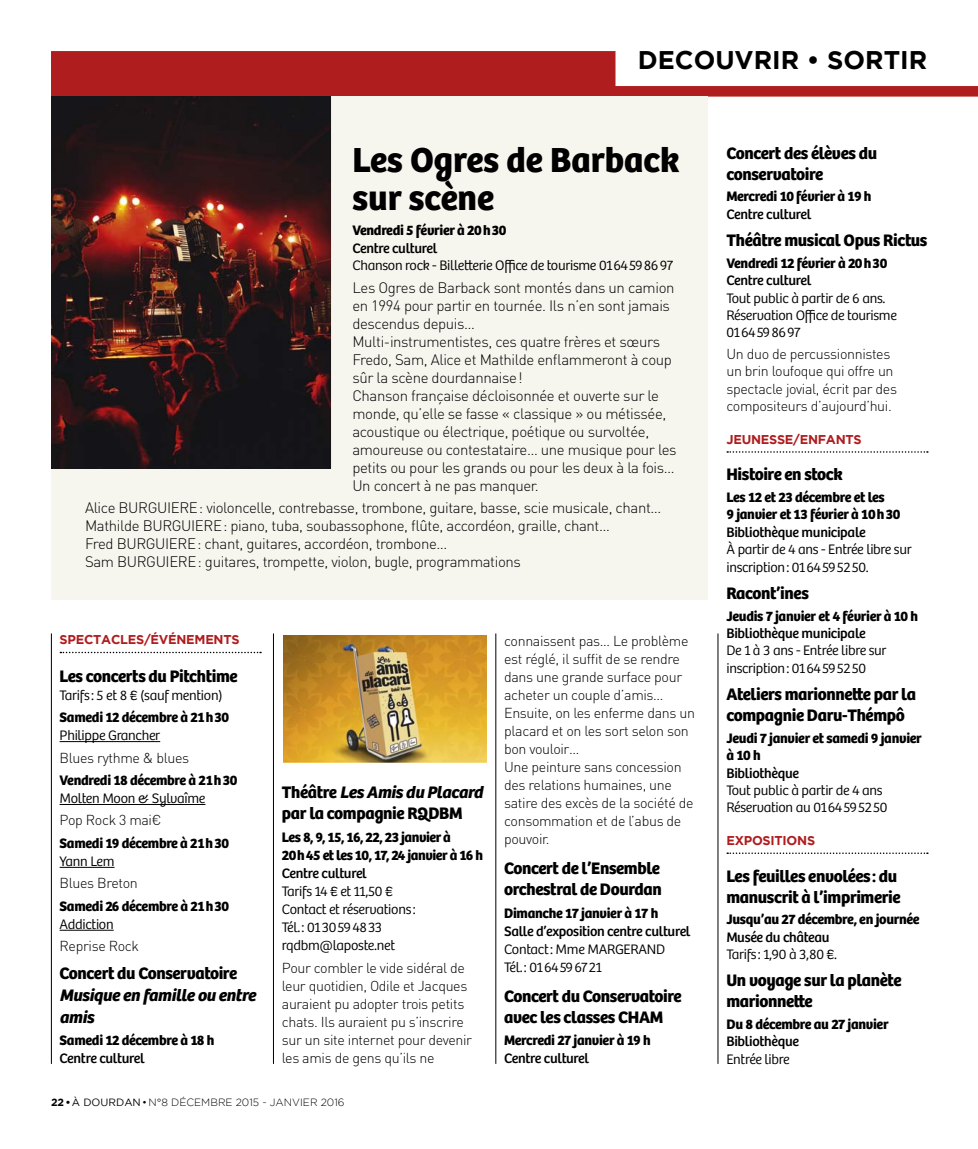
<style>
.page{position:relative;width:978px;height:1149px;background:#fff}
.page>*{position:absolute;margin:0;border:0;box-sizing:border-box;transform-origin:0 0}
.t1{font:700 36px/37.5px "Bree";color:#000}
.t2{font:700 25.5px "Gotham";color:#000}
.t3{font:700 17.25px/21px "Bree";letter-spacing:-.02em;color:#000}
.t4{font:italic 700 17.25px/21.8px "Bree";letter-spacing:-.02em;color:#000}
.t5{font:300 15px/18px "DIN";letter-spacing:-.025em;color:#000}
.t6{font:300 14.25px/18px "DIN";letter-spacing:-.025em;color:#000}
.t7{font:300 14.25px/17.4px "Bree";letter-spacing:-.02em;color:#000}
.t8{font:700 14.25px/17.4px "Bree";letter-spacing:-.02em;color:#000}
.t9{font:14.25px "Bree";letter-spacing:-.02em;color:#000}
.t10{font:700 12.75px "Gotham";letter-spacing:-.02em;color:#af1d1f}
.t11{font:300 10.5px "Gotham";color:#000}
.s1{font-style:italic}
.s2{font-weight:700}
.s3{font-weight:400}
</style>
<div class="page">
<svg style="left:51px;top:51px;width:927px;height:46px"></svg>
<hr style="left:51px;top:633px;width:1px;height:430px;background:#000">
<hr style="left:273px;top:633px;width:1px;height:430px;background:#000">
<hr style="left:495px;top:633px;width:1px;height:430px;background:#000">
<hr style="left:718px;top:633px;width:1px;height:430px;background:#000">
<svg style="left:60px;top:651px;width:201px;height:2px"></svg>
<hr style="left:60px;top:741px;width:100px;height:1px;background:#000">
<hr style="left:60px;top:803px;width:145px;height:1px;background:#000">
<hr style="left:60px;top:866px;width:55px;height:1px;background:#000">
<hr style="left:60px;top:929px;width:54px;height:1px;background:#000">
<svg style="left:727px;top:451px;width:201px;height:1px"></svg>
<svg style="left:727px;top:852px;width:201px;height:1px"></svg>
<div style="left:51px;top:97px;width:657px;height:503px;background:#f6f5ee"></div>
<img style="left:51px;top:97px;width:280px;height:371px">
<img style="left:284px;top:635px;width:202px;height:127px">
<h2 class="t2" style="left:638px;top:50px;width:291px">DECOUVRIR • SORTIR</h2>
<h1 class="t1" style="left:352px;top:145px;width:328px">Les Ogres de Barback sur scène</h1>
<p class="t8" style="left:352px;top:223px;width:156px">Vendredi 5 février à 20 h 30</p>
<p class="t9" style="left:352px;top:243px;width:87px">Centre culturel</p>
<p class="t7" style="left:352px;top:258px;width:322px">Chanson rock - Bille-erie Office de tourisme 01 64 59 86 97</p>
<p class="t5" style="left:352px;top:280px;width:326px">Les Ogres de Barback sont montés dans un camion en 1994 pour partir en tournée. Ils n’en sont jamais descendus depuis…<br>Multi-instrumentistes, ces quatre frères et sœurs Fredo, Sam, Alice et Mathilde enflammeront à coup sûr la scène dourdannaise !<br>Chanson française décloisonnée et ouverte sur le monde, qu’elle se fasse « classique » ou métissée, acoustique ou électrique, poétique ou survoltée, amoureuse ou contestataire… une musique pour les petits ou pour les grands ou pour les deux à la fois… Un concert à ne pas manquer.</p>
<p class="t5" style="left:85px;top:500px;width:578px">Alice BURGUIERE : violoncelle, contrebasse, trombone, guitare, basse, scie musicale, chant… Mathilde BURGUIERE : piano, tuba, soubassophone, flûte, accordéon, graille, chant…<br>Fred BURGUIERE : chant, guitares, accordéon, trombone…<br>Sam BURGUIERE : guitares, trompette, violon, bugle, programmations</p>
<p class="t10" style="left:60px;top:634px;width:181px">SPECTACLES/ÉVÉNEMENTS</p>
<p class="t3" style="left:60px;top:666px;width:180px">Les concerts du Pitchtime</p>
<p class="t7" style="left:60px;top:687px;width:165px">Tarifs : 5 et 8 € (sauf mention)</p>
<p class="t8" style="left:60px;top:709px;width:171px">Samedi 12 décembre à 21 h 30</p>
<p class="t7" style="left:60px;top:727px;width:102px">Philippe Grancher</p>
<p class="t6" style="left:60px;top:749px;width:131px">Blues rythme &amp; blues</p>
<p class="t8" style="left:60px;top:772px;width:179px">Vendredi 18 décembre à 21 h 30</p>
<p class="t7" style="left:60px;top:790px;width:147px">Molten Moon &amp; Sylvaîme</p>
<p class="t6" style="left:60px;top:812px;width:103px">Pop Rock 3 mai€</p>
<p class="t8" style="left:60px;top:835px;width:171px">Samedi 19 décembre à 21 h 30</p>
<p class="t7" style="left:60px;top:853px;width:56px">Yann Lem</p>
<p class="t6" style="left:60px;top:875px;width:80px">Blues Breton</p>
<p class="t8" style="left:60px;top:898px;width:171px">Samedi 26 décembre à 21 h 30</p>
<p class="t7" style="left:60px;top:916px;width:56px">Addiction</p>
<p class="t6" style="left:60px;top:938px;width:81px">Reprise Rock</p>
<p class="t3" style="left:60px;top:964px;width:179px">Concert du Conservatoire</p>
<p class="t4" style="left:60px;top:985px;width:198px">Musique en famille ou entre amis</p>
<p class="t8" style="left:60px;top:1032px;width:156px">Samedi 12 décembre à 18 h</p>
<p class="t9" style="left:60px;top:1052px;width:87px">Centre culturel</p>
<p class="t3" style="left:282px;top:782px;width:203px;line-height:21.8px">Théâtre <span class="s1">Les Amis du Placard </span>par la compagnie RQDBM</p>
<p class="t8" style="left:282px;top:828px;width:203px;line-height:18.1px">Les 8, 9, 15, 16, 22, 23 janvier à<br>20 h 45 et les 10, 17, 24 janvier à 16 h</p>
<p class="t9" style="left:282px;top:867px;width:87px">Centre culturel</p>
<p class="t7" style="left:282px;top:883px;width:135px;line-height:18.1px">Tarifs 14 € et 11,50 €<br>Contact et réservations :<br>Tél. : 01 30 59 48 33 rqdbm@laposte.net</p>
<p class="t6" style="left:282px;top:959px;width:192px">Pour combler le vide sidéral de leur quotidien, Odile et Jacques auraient pu adopter trois petits chats. Ils auraient pu s’inscrire sur un site internet pour devenir les amis de gens qu’ils ne</p>
<p class="t11" style="left:51px;top:1098px;width:295px"><span class="s2">22 •</span><span class="s3">À DOURDAN</span> • N°8 DÉCEMBRE 2015 - JANVIER 2016</p>
<p class="t6" style="left:504px;top:634px;width:192px">connaissent pas… Le problème est réglé, il suffit de se rendre dans une grande surface pour acheter un couple d’amis…<br>Ensuite, on les enferme dans un placard et on les sort selon son bon vouloir…<br>Une peinture sans concession des relations humaines, une satire des excès de la société de consommation et de l’abus de pouvoir.</p>
<p class="t3" style="left:504px;top:858px;width:159px;line-height:21.6px">Concert de l’Ensemble orchestral de Dourdan</p>
<p class="t8" style="left:504px;top:905px;width:156px">Dimanche 17 janvier à 17 h</p>
<p class="t9" style="left:504px;top:925px;width:188px">Salle d’exposition centre culturel</p>
<p class="t7" style="left:504px;top:940px;width:162px;line-height:18px">Contact : Mme MARGERAND<br>Tél. : 01 64 59 67 21</p>
<p class="t3" style="left:504px;top:986px;width:179px;line-height:21.6px">Concert du Conservatoire avec les classes CHAM</p>
<p class="t8" style="left:504px;top:1032px;width:148px">Mercredi 27 janvier à 19 h</p>
<p class="t9" style="left:504px;top:1052px;width:87px">Centre culturel</p>
<p class="t3" style="left:726px;top:144px;width:152px">Concert des élèves du conservatoire</p>
<p class="t8" style="left:726px;top:189px;width:147px">Mercredi 10 février à 19 h</p>
<p class="t9" style="left:726px;top:208px;width:87px">Centre culturel</p>
<p class="t3" style="left:726px;top:231px;width:203px">Théâtre musical Opus Rictus</p>
<p class="t8" style="left:726px;top:255px;width:162px">Vendredi 12 février à 20 h 30</p>
<p class="t9" style="left:726px;top:275px;width:87px">Centre culturel</p>
<p class="t7" style="left:726px;top:290px;width:172px">Tout public à partir de 6 ans.<br>Réservation Office de tourisme<br>01 64 59 86 97</p>
<p class="t6" style="left:726px;top:347px;width:172px;line-height:17.4px">Un duo de percussionnistes un brin loufoque qui offre un spectacle jovial, écrit par des compositeurs d’aujourd’hui.</p>
<p class="t10" style="left:726px;top:434px;width:137px">JEUNESSE/ENFANTS</p>
<p class="t3" style="left:726px;top:465px;width:118px">Histoire en stock</p>
<p class="t8" style="left:726px;top:489px;width:175px">Les 12 et 23 décembre et les<br>9 janvier et 13 février à 10 h 30</p>
<p class="t9" style="left:726px;top:526px;width:141px">Bibliothèque municipale</p>
<p class="t7" style="left:726px;top:542px;width:187px">À partir de 4 ans - Entrée libre sur inscription : 01 64 59 52 50.</p>
<p class="t3" style="left:726px;top:584px;width:84px">Racont’ines</p>
<p class="t8" style="left:726px;top:608px;width:193px">Jeudis 7 janvier et 4 février à 10 h</p>
<p class="t9" style="left:726px;top:627px;width:141px">Bibliothèque municipale</p>
<p class="t7" style="left:726px;top:643px;width:162px">De 1 à 3 ans - Entrée libre sur inscription : 01 64 59 52 50</p>
<p class="t3" style="left:726px;top:685px;width:191px">Ateliers marionne-e par la compagnie Daru-Thémpô</p>
<p class="t8" style="left:726px;top:730px;width:197px">Jeudi 7 janvier et samedi 9 janvier à 10 h</p>
<p class="t9" style="left:726px;top:767px;width:74px">Bibliothèque</p>
<p class="t7" style="left:726px;top:782px;width:163px">Tout public à partir de 4 ans<br>Réservation au 01 64 59 52 50</p>
<p class="t10" style="left:726px;top:835px;width:90px">EXPOSITIONS</p>
<p class="t3" style="left:726px;top:866px;width:176px">Les feuilles envolées : du manuscrit à l’imprimerie</p>
<p class="t8" style="left:726px;top:911px;width:195px">Jusqu’au 27 décembre, en journée</p>
<p class="t9" style="left:726px;top:931px;width:105px">Musée du château</p>
<p class="t7" style="left:726px;top:946px;width:112px">Tarifs : 1,90 à 3,80 €.</p>
<p class="t3" style="left:726px;top:971px;width:177px">Un voyage sur la planète marionne-e</p>
<p class="t8" style="left:726px;top:1016px;width:164px">Du 8 décembre au 27 janvier</p>
<p class="t9" style="left:726px;top:1035px;width:74px">Bibliothèque</p>
<p class="t7" style="left:726px;top:1051px;width:65px">Entrée libre</p>
</div>
